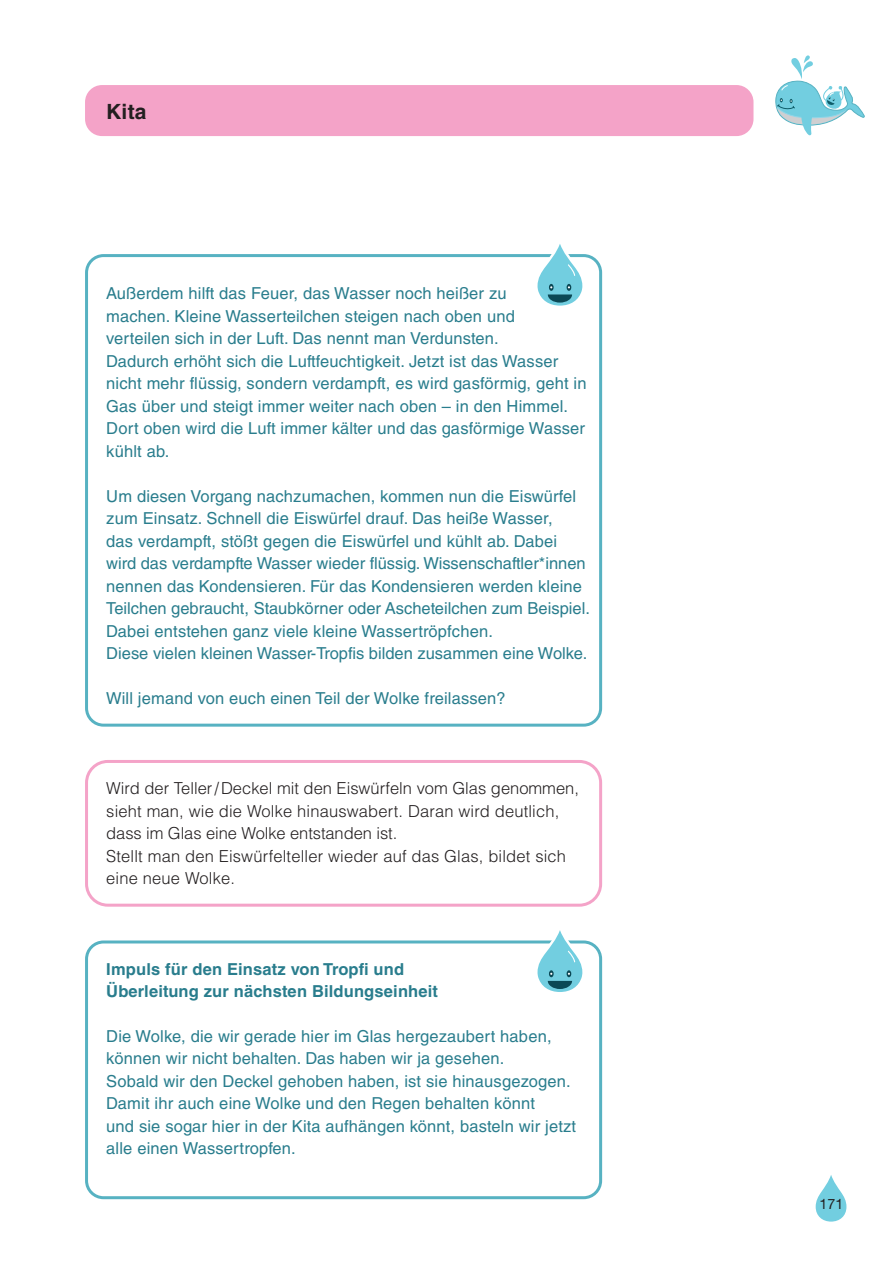
<style>
.page{position:relative;width:893px;height:1263px;background:#fff}
.page>*{position:absolute;margin:0;border:0;box-sizing:border-box;transform-origin:0 0}
.t1{font:700 21px "Helvetica LT Std";color:#231f20}
.t2{font:16.5px/22.5px "Helvetica LT Std";letter-spacing:.01em;color:#297d8d}
.t3{font:300 16.5px/22.5px "Helvetica LT Std";letter-spacing:.01em;color:#231f20}
.t4{font:700 16.5px/22.5px "Helvetica LT Std";letter-spacing:.01em;color:#297d8d}
.t5{font:14.25px "Helvetica Neue LT Std";color:#231f20}
</style>
<div class="page">
<svg style="left:816px;top:1175px;width:30px;height:46px"></svg>
<div style="left:85px;top:85px;width:668px;height:51px;background:#f4a3c8;border-radius:17px"></div>
<svg style="left:775px;top:55px;width:90px;height:81px"></svg>
<div style="left:85px;top:760px;width:517px;height:147px;border:3px solid #f4a3c8;border-radius:21px"></div>
<div style="left:85px;top:940px;width:517px;height:259px;border:3px solid #57b2c2;border-radius:17px"></div>
<div style="left:85px;top:254px;width:517px;height:473px;border:3px solid #57b2c2;border-radius:17px"></div>
<svg style="left:535px;top:930px;width:50px;height:62px"></svg>
<svg style="left:535px;top:244px;width:50px;height:62px"></svg>
<p class="t1" style="left:106px;top:99px;width:42px">Kita</p>
<p class="t2" style="left:106px;top:282px;width:482px">Außerdem hilft das Feuer, das Wasser noch heißer zu<br>machen. Kleine Wasserteilchen steigen nach oben und<br>verteilen sich in der Luft. Das nennt man Verdunsten.<br>Dadurch erhöht sich die Luftfeuchtigkeit. Jetzt ist das Wasser nicht mehr flüssig, sondern verdampft, es wird gasförmig, geht in Gas über und steigt immer weiter nach oben – in den Himmel.<br>Dort oben wird die Luft immer kälter und das gasförmige Wasser kühlt ab.</p>
<p class="t2" style="left:106px;top:485px;width:485px">Um diesen Vorgang nachzumachen, kommen nun die Eiswürfel zum Einsatz. Schnell die Eiswürfel drauf. Das heiße Wasser,<br>das verdampft, stößt gegen die Eiswürfel und kühlt ab. Dabei wird das verdampfte Wasser wieder flüssig. Wissenschaftler*innen nennen das Kondensieren. Für das Kondensieren werden kleine Teilchen gebraucht, Staubkörner oder Ascheteilchen zum Beispiel.<br>Dabei entstehen ganz viele kleine Wassertröpfchen.<br>Diese vielen kleinen Wasser-Tropfis bilden zusammen eine Wolke.</p>
<p class="t2" style="left:106px;top:687px;width:401px">Will jemand von euch einen Teil der Wolke freilassen?</p>
<p class="t3" style="left:106px;top:777px;width:474px">Wird der Teller/Deckel mit den Eiswürfeln vom Glas genommen, sieht man, wie die Wolke hinauswabert. Daran wird deutlich, dass im Glas eine Wolke entstanden ist.<br>Stellt man den Eiswürfelteller wieder auf das Glas, bildet sich eine neue Wolke.</p>
<p class="t4" style="left:106px;top:958px;width:333px">Impuls für den Einsatz von Tropfi und<br>Überleitung zur nächsten Bildungseinheit</p>
<p class="t2" style="left:106px;top:1025px;width:471px">Die Wolke, die wir gerade hier im Glas hergezaubert haben, können wir nicht behalten. Das haben wir ja gesehen.<br>Sobald wir den Deckel gehoben haben, ist sie hinausgezogen.<br>Damit ihr auch eine Wolke und den Regen behalten könnt<br>und sie sogar hier in der Kita aufhängen könnt, basteln wir jetzt alle einen Wassertropfen.</p>
<p class="t5" style="left:819px;top:1195px;width:25px">171</p>
</div>
